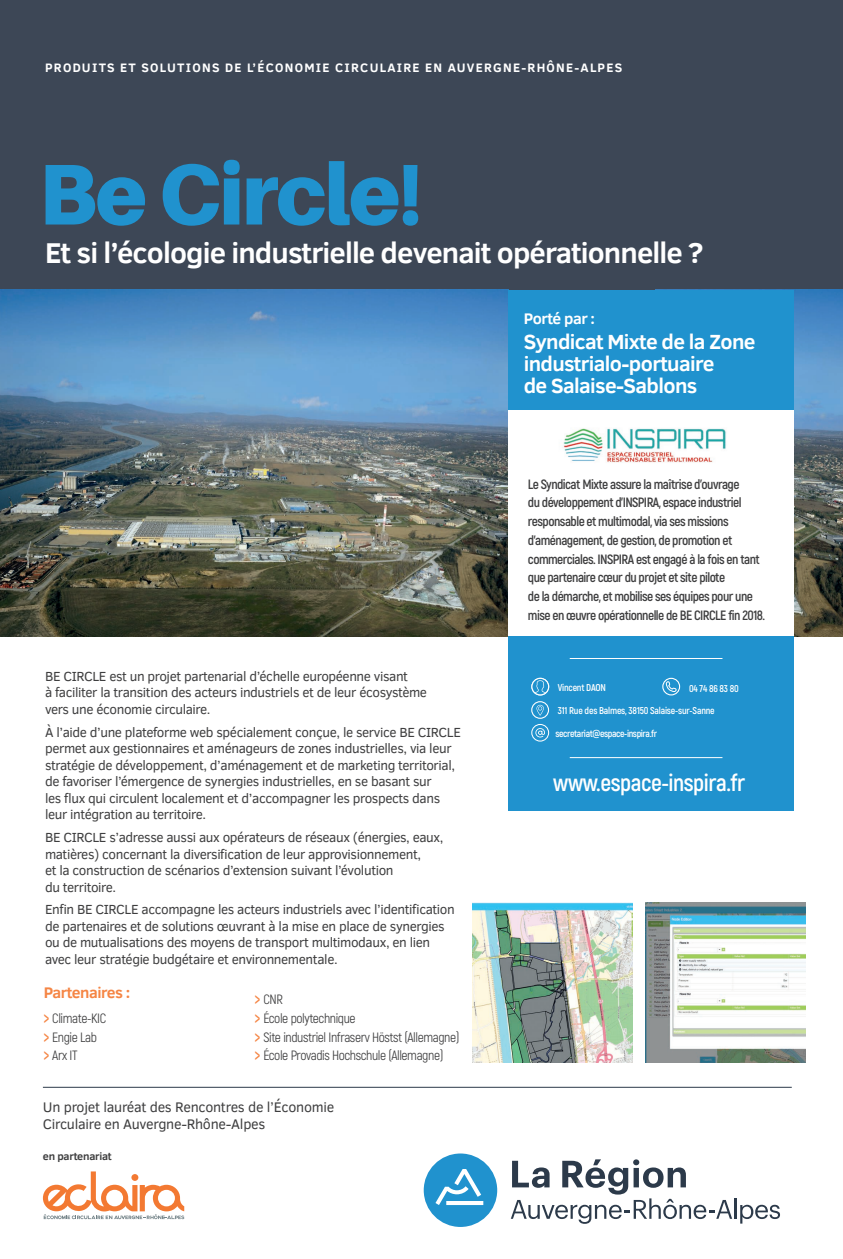
<style>
.page{position:relative;width:843px;height:1259px;background:#fff}
.page>*{position:absolute;margin:0;border:0;box-sizing:border-box;transform-origin:0 0}
.t1{font:900 86.25px "Aileron";letter-spacing:-.025em;color:#2092ce}
.t2{font:700 29.33px "Clear Sans";letter-spacing:-.03em;color:#fff}
.t3{font:700 23.77px "Akrobat";letter-spacing:-.02em;color:#fff}
.t4{font:700 21px/21.8px "Clear Sans";letter-spacing:-.03em;color:#fff}
.t5{font:700 15.75px "Clear Sans";letter-spacing:-.03em;color:#f58544}
.t6{font:700 15.75px "Clear Sans";letter-spacing:-.03em;color:#fff}
.t7{font:14.25px/17.2px "Clear Sans";letter-spacing:-.02em;color:#3e3e3f}
.t8{font:13.5px/16.5px "Clear Sans";letter-spacing:-.03em;color:#3e3e3f}
.t9{font:700 13.5px/18.8px "Akrobat";letter-spacing:-.04em;color:#3e3e3f}
.t10{font:13.5px/18.8px "Akrobat";letter-spacing:-.03em;color:#3e3e3f}
.t11{font:700 12.52px "Clear Sans";letter-spacing:.1em;color:#fff}
.t12{font:700 10.88px "Clear Sans";letter-spacing:-.02em;color:#3e3e3f}
.t13{font:700 9.9px "Akrobat";letter-spacing:-.02em;color:#fff}
.t14{font:700 9.9px "Akrobat";letter-spacing:-.04em;color:#fff}
.s1{font-family:"Clear Sans";font-weight:700;font-size:15.75px;color:#f58544}
</style>
<div class="page">
<div style="left:0;top:0;width:842px;height:325px;background:#3d4756"></div>
<svg style="left:43px;top:1171px;width:141px;height:48px"></svg>
<svg style="left:510px;top:1159px;width:222px;height:65px"></svg>
<hr style="left:734px;top:1198px;width:2px;height:21px;background:#2c3a4a">
<svg style="left:740px;top:1204px;width:40px;height:19px"></svg>
<svg style="left:423px;top:1153px;width:74px;height:74px"></svg>
<img style="left:0;top:290px;width:508px;height:346px">
<img style="left:793px;top:290px;width:49px;height:346px">
<img style="left:472px;top:903px;width:160px;height:159px">
<img style="left:645px;top:903px;width:160px;height:159px">
<div style="left:508px;top:636px;width:285px;height:175px;background:#2092ce"></div>
<hr style="left:43px;top:1087px;width:748px;height:1px;background:#2c3a4a">
<div style="left:508px;top:290px;width:285px;height:119px;background:#2092ce"></div>
<img style="left:563px;top:428px;width:163px;height:35px">
<svg style="left:531px;top:678px;width:18px;height:17px"></svg>
<svg style="left:531px;top:701px;width:18px;height:40px"></svg>
<svg style="left:662px;top:678px;width:18px;height:17px"></svg>
<hr style="left:569px;top:658px;width:153px;height:1px;background:#fff">
<hr style="left:569px;top:757px;width:153px;height:1px;background:#fff">
<p class="t11" style="left:45px;top:59px;width:578px">PRODUITS ET SOLUTIONS DE L’ÉCONOMIE CIRCULAIRE EN AUVERGNE-RHÔNE-ALPES</p>
<h1 class="t1" style="left:39px;top:144px;width:385px">Be Circle!</h1>
<h2 class="t2" style="left:45px;top:232px;width:660px">Et si l’écologie industrielle devenait opérationnelle ?</h2>
<p class="t6" style="left:523px;top:307px;width:73px">Porté par :</p>
<h3 class="t4" style="left:523px;top:330px;width:233px">Syndicat Mixte de la Zone industrialo-portuaire<br>de Salaise-Sablons</h3>
<p class="t8" style="left:45px;top:668px;width:383px">BE CIRCLE est un projet partenarial d’échelle européenne visant<br>à faciliter la transition des acteurs industriels et de leur écosystème vers une économie circulaire.</p>
<p class="t8" style="left:45px;top:723px;width:417px">À l’aide d’une plateforme web spécialement conçue, le service BE CIRCLE permet aux gestionnaires et aménageurs de zones industrielles, via leur stratégie de développement, d’aménagement et de marketing territorial, de favoriser l’émergence de synergies industrielles, en se basant sur<br>les flux qui circulent localement et d’accompagner les prospects dans leur intégration au territoire.</p>
<p class="t8" style="left:45px;top:829px;width:400px">BE CIRCLE s’adresse aussi aux opérateurs de réseaux (énergies, eaux, matières) concernant la diversification de leur approvisionnement,<br>et la construction de scénarios d’extension suivant l’évolution<br>du territoire.</p>
<p class="t8" style="left:45px;top:901px;width:411px">Enfin BE CIRCLE accompagne les acteurs industriels avec l’identification de partenaires et de solutions œuvrant à la mise en place de synergies ou de mutualisations des moyens de transport multimodaux, en lien avec leur stratégie budgétaire et environnementale.</p>
<p class="t5" style="left:44px;top:980px;width:88px">Partenaires :</p>
<p class="t10" style="left:44px;top:1008px;width:64px"><span class="s1">&gt;</span> Climate-KIC <span class="s1">&gt;</span> Engie Lab<br><span class="s1">&gt;</span> Arx IT</p>
<p class="t10" style="left:255px;top:990px;width:206px"><span class="s1">&gt;</span> CNR<br><span class="s1">&gt;</span> École polytechnique<br><span class="s1">&gt;</span> Site industriel Infraserv Höstst (Allemagne) <span class="s1">&gt;</span> École Provadis Hochschule (Allemagne)</p>
<p class="t7" style="left:43px;top:1098px;width:293px">Un projet lauréat des Rencontres de l’Économie<br>Circulaire en Auvergne-Rhône-Alpes</p>
<p class="t12" style="left:43px;top:1148px;width:70px">en partenariat</p>
<p class="t9" style="left:528px;top:474px;width:239px">Le Syndicat Mixte assure la maîtrise d’ouvrage<br>du développement d’INSPIRA, espace industriel responsable et multimodal, via ses missions d’aménagement, de gestion, de promotion et commerciales. INSPIRA est engagé à la fois en tant que partenaire cœur du projet et site pilote<br>de la démarche, et mobilise ses équipes pour une mise en œuvre opérationnelle de BE CIRCLE fin 2018.</p>
<p class="t13" style="left:557px;top:682px;width:50px">Vincent DAON</p>
<p class="t14" style="left:555px;top:727px;width:103px">secretariat@espace-inspira.fr</p>
<p class="t13" style="left:689px;top:682px;width:51px">04 74 86 83 80</p>
<p class="t13" style="left:557px;top:704px;width:158px">311 Rue des Balmes, 38150 Salaise-sur-Sanne</p>
<h3 class="t3" style="left:553px;top:768px;width:194px">www.espace-inspira.fr</h3>
</div>
